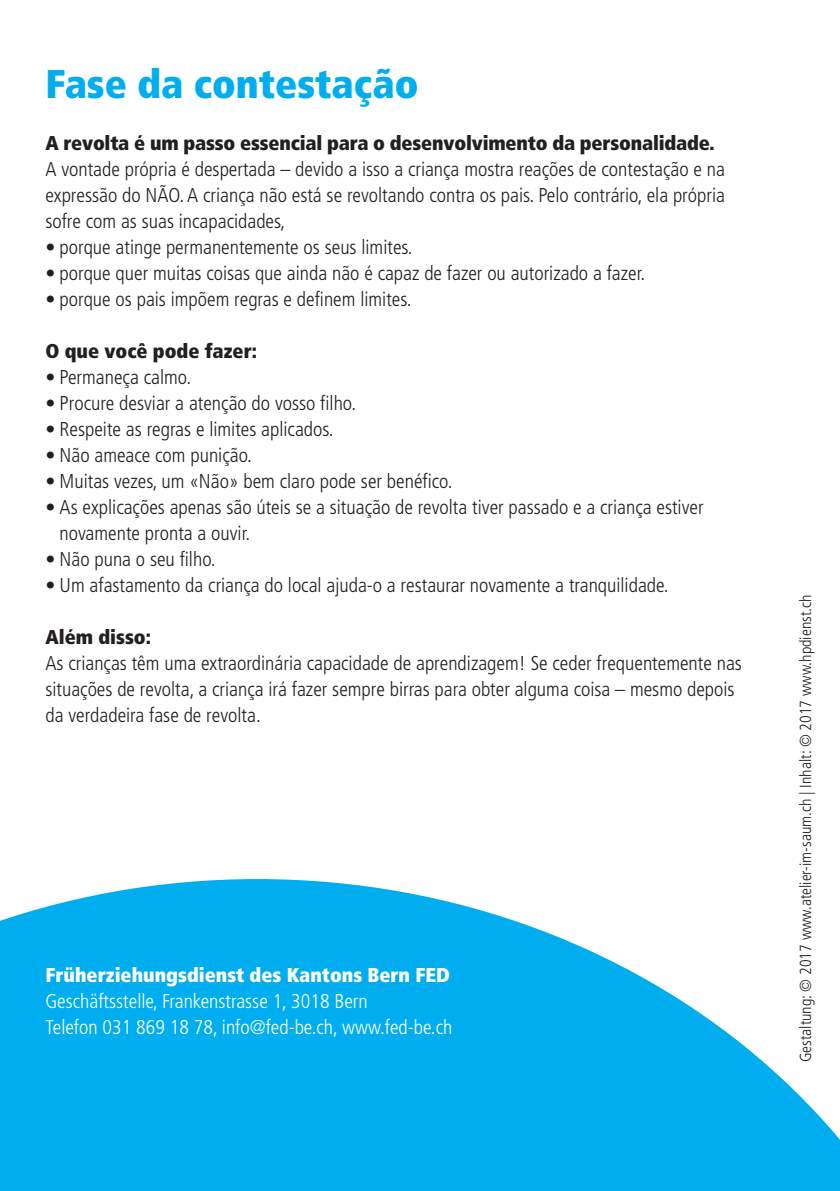
<style>
.page{position:relative;width:840px;height:1191px;background:#fff}
.page>*{position:absolute;margin:0;border:0;box-sizing:border-box;transform-origin:0 0}
.t1{font:900 condensed 40px "Frutiger";color:#00aeef}
.t2{font:300 condensed 20px/26px "Frutiger";color:#231f20}
.t3{font:900 condensed 20px "Frutiger";letter-spacing:-.01em;color:#231f20}
.t4{font:300 condensed 20px/26px "Frutiger";color:#fff}
.t5{font:900 condensed 20px "Frutiger";color:#fff}
.t6{font:300 condensed 16px "Frutiger";color:#231f20}
</style>
<div class="page">
<svg style="left:0;top:879px;width:839px;height:312px;fill:#00aeef"></svg>
<h1 class="t1" style="left:45px;top:60px;width:374px">Fase da contestação</h1>
<p class="t3" style="left:45px;top:131px;width:670px">A revolta é um passo essencial para o desenvolvimento da personalidade.</p>
<p class="t2" style="left:45px;top:156px;width:680px;text-align:justify">A vontade própria é despertada – devido a isso a criança mostra reações de contestação e na expressão do NÃO. A criança não está se revoltando contra os pais. Pelo contrário, ela própria sofre com as suas incapacidades,</p>
<p class="t2" style="left:45px;top:234px;width:368px">• porque atinge permanentemente os seus limites.</p>
<p class="t2" style="left:45px;top:260px;width:601px">• porque quer muitas coisas que ainda não é capaz de fazer ou autorizado a fazer.</p>
<p class="t2" style="left:45px;top:286px;width:367px">• porque os pais impõem regras e definem limites.</p>
<p class="t3" style="left:45px;top:339px;width:213px">O que você pode fazer:</p>
<p class="t2" style="left:45px;top:364px;width:147px">• Permaneça calmo.</p>
<p class="t2" style="left:45px;top:390px;width:312px">• Procure desviar a atenção do vosso filho.</p>
<p class="t2" style="left:45px;top:416px;width:289px">• Respeite as regras e limites aplicados.</p>
<p class="t2" style="left:45px;top:442px;width:208px">• Não ameace com punição.</p>
<p class="t2" style="left:45px;top:468px;width:408px">• Muitas vezes, um «Não» bem claro pode ser benéfico.</p>
<p class="t2" style="left:60px;top:494px;width:645px;text-indent:-14px">• As explicações apenas são úteis se a situação de revolta tiver passado e a criança estiver novamente pronta a ouvir.</p>
<p class="t2" style="left:45px;top:546px;width:172px">• Não puna o seu filho.</p>
<p class="t2" style="left:45px;top:572px;width:624px">• Um afastamento da criança do local ajuda-o a restaurar novamente a tranquilidade.</p>
<p class="t3" style="left:45px;top:625px;width:107px">Além disso:</p>
<p class="t2" style="left:45px;top:650px;width:697px">As crianças têm uma extraordinária capacidade de aprendizagem! Se ceder frequentemente nas situações de revolta, a criança irá fazer sempre birras para obter alguma coisa – mesmo depois da verdadeira fase de revolta.</p>
<p class="t5" style="left:45px;top:963px;width:405px">Früherziehungsdienst des Kantons Bern FED</p>
<p class="t4" style="left:45px;top:988px;width:408px">Geschäftsstelle, Frankenstrasse 1, 3018 Bern<br>Telefon 031 869 18 78, info@fed-be.ch, www.fed-be.ch</p>
<p class="t6" style="left:796px;top:1062px;width:469px;rotate:-90deg">Gestaltung: © 2017 www.atelier-im-saum.ch | Inhalt: © 2017 www.hpdienst.ch</p>
</div>
